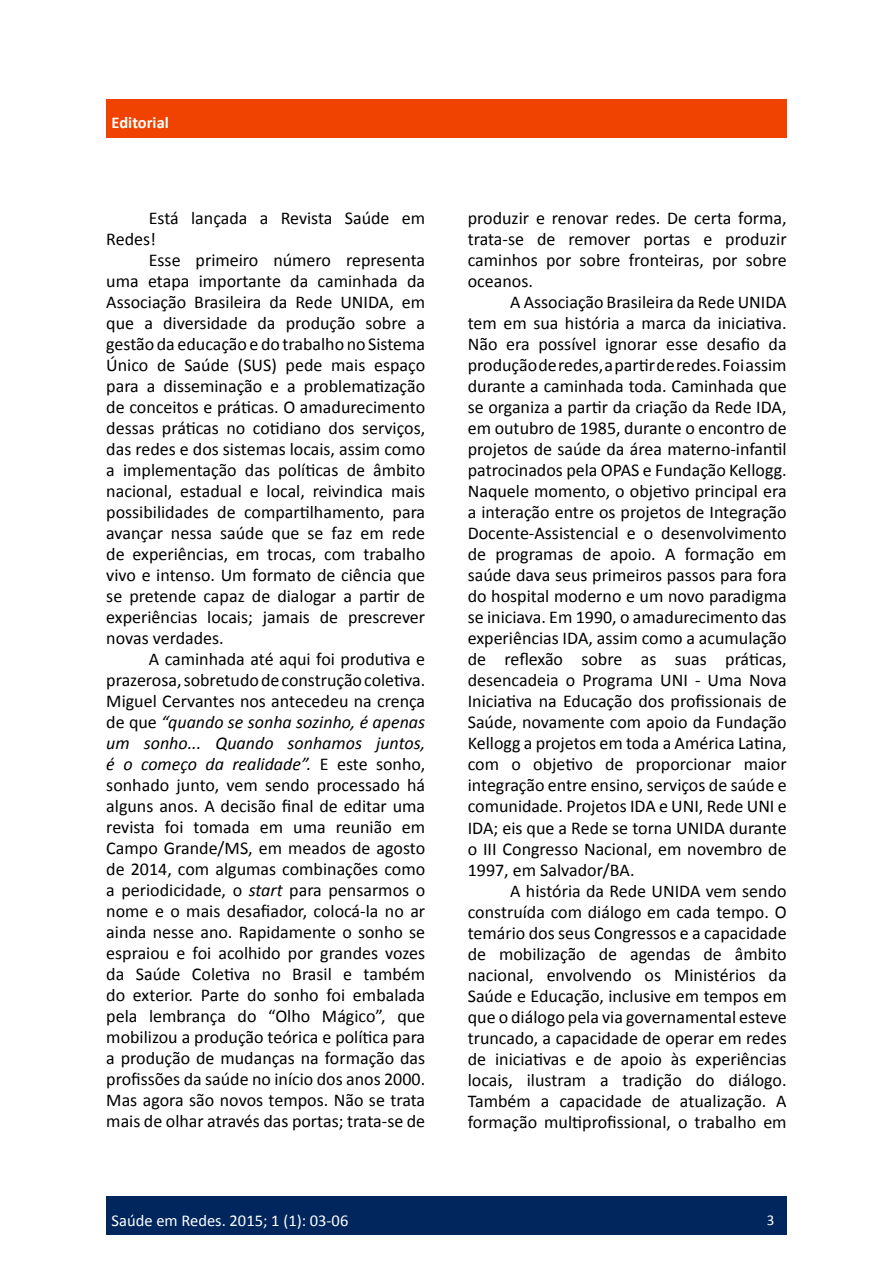
<style>
.page{position:relative;width:893px;height:1263px;background:#fff}
.page>*{position:absolute;margin:0;border:0;box-sizing:border-box;transform-origin:0 0}
.t1{font:18px/21px "Calibri";color:#000;text-align:justify}
.t2{font:16.5px "Calibri";color:#fff}
.t3{font:700 16.5px "Calibri";color:#fff}
.t4{font:15px "Calibri";color:#fff}
.s1{font-style:italic}
</style>
<div class="page">
<div style="left:106px;top:1196px;width:681px;height:38px;background:#00265e"></div>
<div style="left:106px;top:99px;width:681px;height:38px;background:#f04200"></div>
<p class="t3" style="left:112px;top:111px;width:59px">Editorial</p>
<p class="t1" style="left:106px;top:207px;width:320px;text-indent:43px">Está lançada a Revista Saúde em<br>Redes!</p>
<p class="t1" style="left:106px;top:249px;width:320px;text-indent:43px">Esse primeiro número representa uma etapa importante da caminhada da Associação Brasileira da Rede UNIDA, em que a diversidade da produção sobre a gestão da educação e do trabalho no Sistema Único de Saúde (SUS) pede mais espaço para a disseminação e a problematização de conceitos e práticas. O amadurecimento dessas práticas no cotidiano dos serviços, das redes e dos sistemas locais, assim como a implementação das políticas de âmbito nacional, estadual e local, reivindica mais possibilidades de compartilhamento, para avançar nessa saúde que se faz em rede de experiências, em trocas, com trabalho vivo e intenso. Um formato de ciência que se pretende capaz de dialogar a partir de experiências locais; jamais de prescrever novas verdades.</p>
<p class="t1" style="left:106px;top:648px;width:320px;text-indent:43px">A caminhada até aqui foi produtiva e prazerosa, sobretudo de construção coletiva.<br>Miguel Cervantes nos antecedeu na crença de que <span class="s1">“quando se sonha sozinho, é apenas um sonho... Quando sonhamos juntos, é o começo da realidade”.</span> E este sonho, sonhado junto, vem sendo processado há alguns anos. A decisão final de editar uma revista foi tomada em uma reunião em Campo Grande/MS, em meados de agosto de 2014, com algumas combinações como a periodicidade, o <span class="s1">start</span> para pensarmos o nome e o mais desafiador, colocá-la no ar ainda nesse ano. Rapidamente o sonho se espraiou e foi acolhido por grandes vozes da Saúde Coletiva no Brasil e também do exterior. Parte do sonho foi embalada pela lembrança do “Olho Mágico”, que mobilizou a produção teórica e política para a produção de mudanças na formação das profissões da saúde no início dos anos 2000.<br>Mas agora são novos tempos. Não se trata mais de olhar através das portas; trata-se de</p>
<p class="t1" style="left:468px;top:207px;width:320px">produzir e renovar redes. De certa forma, trata-se de remover portas e produzir caminhos por sobre fronteiras, por sobre oceanos.</p>
<p class="t1" style="left:468px;top:291px;width:320px;text-indent:43px">A Associação Brasileira da Rede UNIDA tem em sua história a marca da iniciativa.<br>Não era possível ignorar esse desafio da produção de redes, a partir de redes. Foi assim durante a caminhada toda. Caminhada que se organiza a partir da criação da Rede IDA, em outubro de 1985, durante o encontro de projetos de saúde da área materno-infantil patrocinados pela OPAS e Fundação Kellogg.<br>Naquele momento, o objetivo principal era a interação entre os projetos de Integração Docente-Assistencial e o desenvolvimento de programas de apoio. A formação em saúde dava seus primeiros passos para fora do hospital moderno e um novo paradigma se iniciava. Em 1990, o amadurecimento das experiências IDA, assim como a acumulação de reflexão sobre as suas práticas, desencadeia o Programa UNI - Uma Nova Iniciativa na Educação dos profissionais de Saúde, novamente com apoio da Fundação Kellogg a projetos em toda a América Latina, com o objetivo de proporcionar maior integração entre ensino, serviços de saúde e comunidade. Projetos IDA e UNI, Rede UNI e IDA; eis que a Rede se torna UNIDA durante o III Congresso Nacional, em novembro de 1997, em Salvador/BA.</p>
<p class="t1" style="left:468px;top:879px;width:320px;text-indent:43px">A história da Rede UNIDA vem sendo construída com diálogo em cada tempo. O temário dos seus Congressos e a capacidade de mobilização de agendas de âmbito nacional, envolvendo os Ministérios da Saúde e Educação, inclusive em tempos em que o diálogo pela via governamental esteve truncado, a capacidade de operar em redes de iniciativas e de apoio às experiências locais, ilustram a tradição do diálogo.<br>Também a capacidade de atualização. A formação multiprofissional, o trabalho em</p>
<p class="t2" style="left:112px;top:1209px;width:238px">Saúde em Redes. 2015; 1 (1): 03-06</p>
<p class="t4" style="left:767px;top:1209px;width:9px">3</p>
</div>
